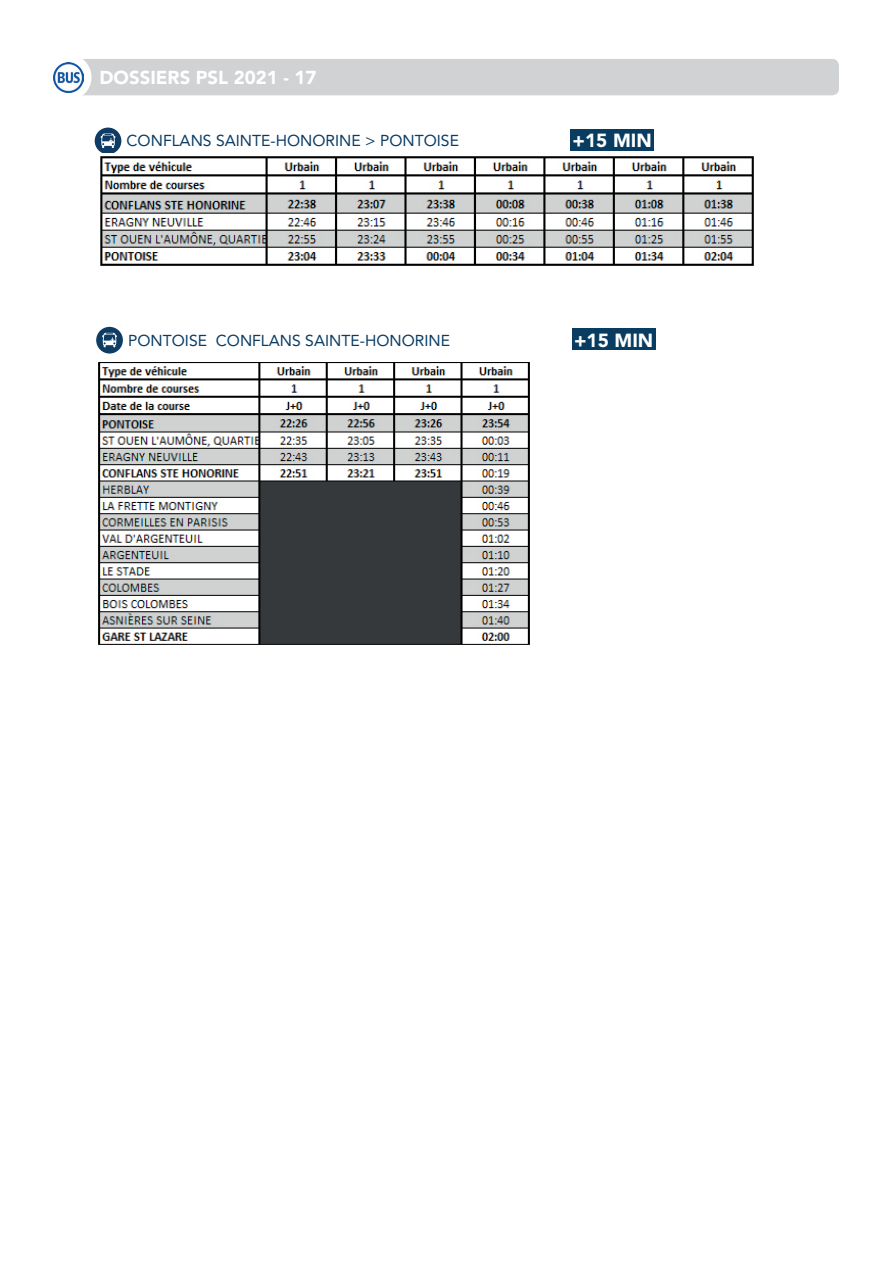
<style>
.page{position:relative;width:893px;height:1263px;background:#fff}
.page>*{position:absolute;margin:0;border:0;box-sizing:border-box;transform-origin:0 0}
.t1{font:900 18.9px "Avenir LT Std";color:#fff}
.t2{font:900 18.6px "Avenir LT Std";color:#fff}
.t3{font:15.75px "Avenir LT Std";color:#0a3c64}
</style>
<div class="page">
<div style="left:95px;top:128px;width:26px;height:26px;background:#0e3c65;border-radius:50%"></div>
<svg style="left:101px;top:134px;width:14px;height:14px"></svg>
<div style="left:96px;top:327px;width:27px;height:27px;background:#0e3c65;border-radius:50%"></div>
<svg style="left:102px;top:333px;width:15px;height:14px"></svg>
<div style="left:571px;top:130px;width:83px;height:21px;background:#083c61"></div>
<div style="left:572px;top:329px;width:83px;height:21px;background:#083c61"></div>
<img style="left:100px;top:156px;width:654px;height:110px">
<img style="left:98px;top:362px;width:432px;height:283px">
<div style="left:72px;top:59px;width:767px;height:36px;background:#d1d2d4;border-radius:7px"></div>
<div style="left:45px;top:54px;width:47px;height:46px;background:#fff;border-radius:50%"></div>
<img style="left:53px;top:62px;width:30px;height:30px">
<p class="t2" style="left:99px;top:66px;width:219px">DOSSIERS PSL 2021 - 17</p>
<p class="t3" style="left:127px;top:132px;width:334px">CONFLANS SAINTE-HONORINE &gt; PONTOISE</p>
<p class="t3" style="left:128px;top:331px;width:323px">PONTOISE CONFLANS SAINTE-HONORINE</p>
<p class="t1" style="left:572px;top:129px;width:81px">+15 MIN</p>
<p class="t1" style="left:574px;top:329px;width:81px">+15 MIN</p>
</div>
